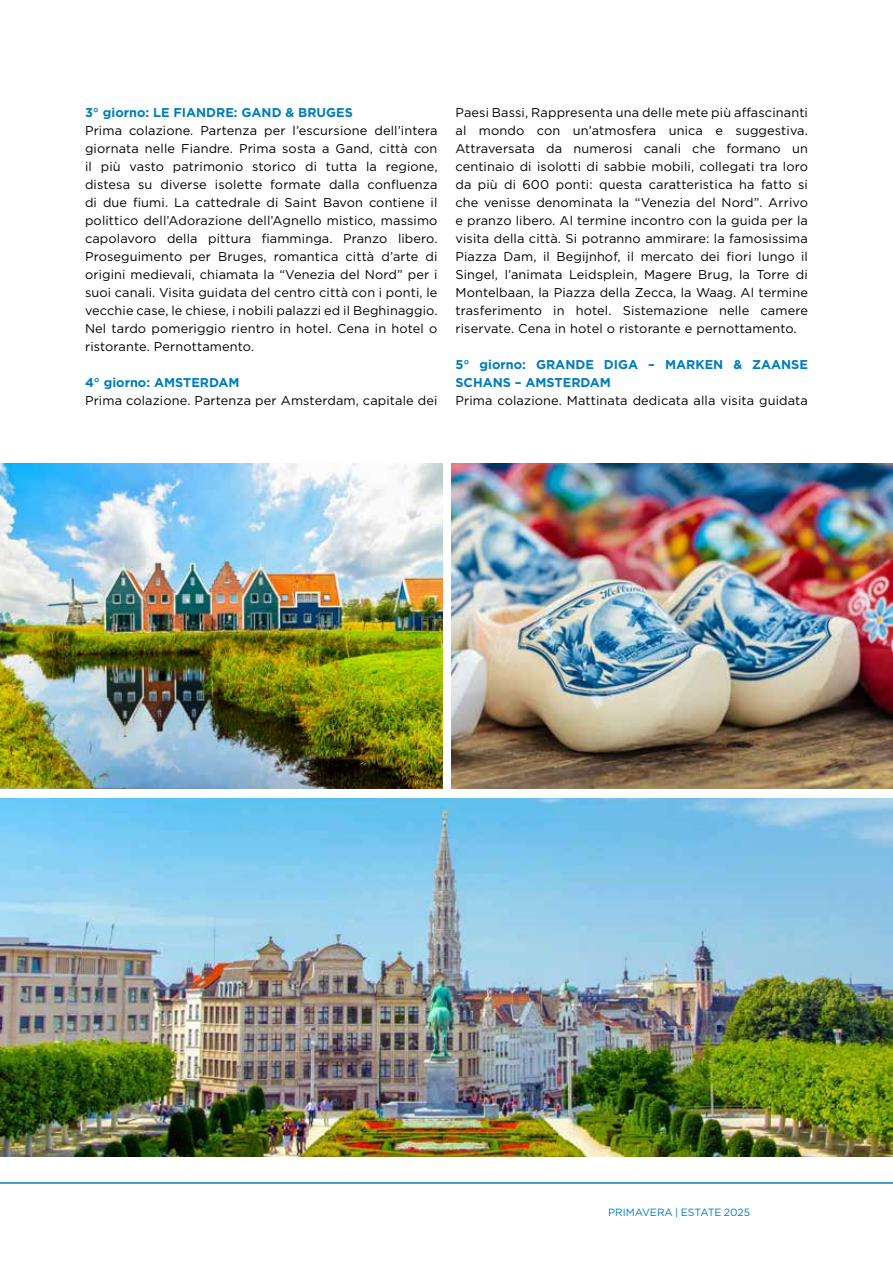
<style>
.page{position:relative;width:893px;height:1263px;background:#fff}
.page>*{position:absolute;margin:0;border:0;box-sizing:border-box;transform-origin:0 0}
.t1{font:12.75px/18px "Gotham";letter-spacing:.01em;color:#000;text-align:justify}
.t2{font:700 12.75px/18px "Gotham";color:#007dbb}
.t3{font:10.5px "Gotham";color:#007dbb}
</style>
<div class="page">
<img style="left:0;top:464px;width:442px;height:324px">
<img style="left:0;top:798px;width:893px;height:359px">
<img style="left:451px;top:464px;width:442px;height:324px">
<hr style="left:0;top:1182px;width:893px;height:2px;background:#007dbb">
<p class="t2" style="left:85px;top:103px;width:269px">3° giorno: LE FIANDRE: GAND &amp; BRUGES</p>
<p class="t1" style="left:85px;top:121px;width:354px">Prima colazione. Partenza per l’escursione dell’intera giornata nelle Fiandre. Prima sosta a Gand, città con il più vasto patrimonio storico di tutta la regione, distesa su diverse isolette formate dalla confluenza di due fiumi. La cattedrale di Saint Bavon contiene il polittico dell’Adorazione dell’Agnello mistico, massimo capolavoro della pittura fiamminga. Pranzo libero.<br>Proseguimento per Bruges, romantica città d’arte di origini medievali, chiamata la “Venezia del Nord” per i suoi canali. Visita guidata del centro città con i ponti, le vecchie case, le chiese, i nobili palazzi ed il Beghinaggio.<br>Nel tardo pomeriggio rientro in hotel. Cena in hotel o ristorante. Pernottamento.</p>
<p class="t2" style="left:85px;top:373px;width:156px">4° giorno: AMSTERDAM</p>
<p class="t1" style="left:85px;top:391px;width:354px">Prima colazione. Partenza per Amsterdam, capitale dei</p>
<p class="t1" style="left:455px;top:103px;width:354px">Paesi Bassi, Rappresenta una delle mete più affascinanti al mondo con un’atmosfera unica e suggestiva.<br>Attraversata da numerosi canali che formano un centinaio di isolotti di sabbie mobili, collegati tra loro da più di 600 ponti: questa caratteristica ha fatto si che venisse denominata la “Venezia del Nord”. Arrivo e pranzo libero. Al termine incontro con la guida per la visita della città. Si potranno ammirare: la famosissima Piazza Dam, il Begijnhof, il mercato dei fiori lungo il Singel, l’animata Leidsplein, Magere Brug, la Torre di Montelbaan, la Piazza della Zecca, la Waag. Al termine trasferimento in hotel. Sistemazione nelle camere riservate. Cena in hotel o ristorante e pernottamento.</p>
<p class="t2" style="left:455px;top:355px;width:354px">5° giorno: GRANDE DIGA – MARKEN &amp; ZAANSE<br>SCHANS – AMSTERDAM</p>
<p class="t1" style="left:455px;top:391px;width:354px">Prima colazione. Mattinata dedicata alla visita guidata</p>
<p class="t3" style="left:608px;top:1205px;width:144px">PRIMAVERA | ESTATE 2025</p>
</div>
